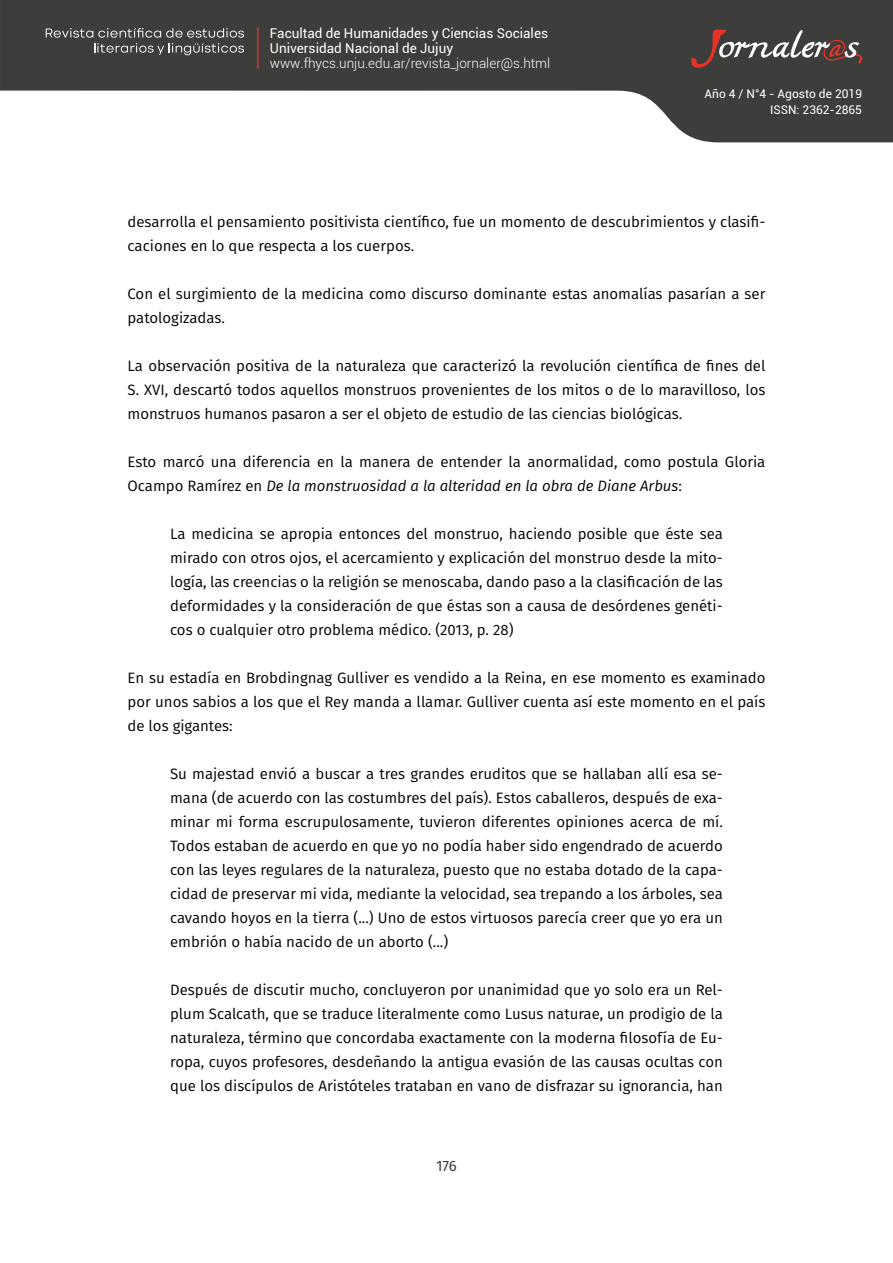
<style>
.page{position:relative;width:893px;height:1263px;background:#fff}
.page>*{position:absolute;margin:0;border:0;box-sizing:border-box;transform-origin:0 0}
.t1{font:15px/24px "Fira Sans";color:#000;text-align:justify}
.t2{font:15px "Fira Sans";color:#3c3c3b}
.t3{font:13.5px/15px "Roboto";color:#fff}
.t4{font:300 13.5px "Roboto";color:#fff}
.t5{font:12px/16.5px "Roboto";color:#fff;text-align:right}
.s1{font-style:italic}
</style>
<div class="page">
<svg style="left:0;top:0;width:893px;height:142px;fill:#3d3d3b"></svg>
<svg style="left:691px;top:29px;width:171px;height:39px;background:#605452"></svg>
<svg style="left:46px;top:28px;width:198px;height:27px;background:#5a5a58"></svg>
<hr style="left:257px;top:28px;width:2px;height:40px;background:#e63329">
<p class="t3" style="left:270px;top:25px;width:280px">Facultad de Humanidades y Ciencias Sociales<br>Universidad Nacional de Jujuy</p>
<p class="t4" style="left:270px;top:54px;width:282px">www.fhycs.unju.edu.ar/revista_jornaler@s.html</p>
<p class="t5" style="left:705px;top:85px;width:159px">Año 4 / N°4 - Agosto de 2019<br>ISSN: 2362-2865</p>
<p class="t1" style="left:128px;top:209px;width:639px">desarrolla el pensamiento positivista científico, fue un momento de descubrimientos y clasifi&shy;caciones en lo que respecta a los cuerpos.</p>
<p class="t1" style="left:128px;top:281px;width:639px">Con el surgimiento de la medicina como discurso dominante estas anomalías pasarían a ser patologizadas.</p>
<p class="t1" style="left:128px;top:353px;width:639px">La observación positiva de la naturaleza que caracterizó la revolución científica de fines del S. XVI, descartó todos aquellos monstruos provenientes de los mitos o de lo maravilloso, los monstruos humanos pasaron a ser el objeto de estudio de las ciencias biológicas.</p>
<p class="t1" style="left:128px;top:449px;width:639px">Esto marcó una diferencia en la manera de entender la anormalidad, como postula Gloria<br>Ocampo Ramírez en <span class="s1">De la monstruosidad a la alteridad en la obra de Diane Arbus</span>:</p>
<p class="t1" style="left:170px;top:521px;width:554px">La medicina se apropia entonces del monstruo, haciendo posible que éste sea mirado con otros ojos, el acercamiento y explicación del monstruo desde la mito&shy;logía, las creencias o la religión se menoscaba, dando paso a la clasificación de las deformidades y la consideración de que éstas son a causa de desórdenes genéti&shy;cos o cualquier otro problema médico. (2013, p. 28)</p>
<p class="t1" style="left:128px;top:665px;width:639px">En su estadía en Brobdingnag Gulliver es vendido a la Reina, en ese momento es examinado por unos sabios a los que el Rey manda a llamar. Gulliver cuenta así este momento en el país de los gigantes:</p>
<p class="t1" style="left:170px;top:761px;width:554px">Su majestad envió a buscar a tres grandes eruditos que se hallaban allí esa se&shy;mana (de acuerdo con las costumbres del país). Estos caballeros, después de exa&shy;minar mi forma escrupulosamente, tuvieron diferentes opiniones acerca de mí.<br>Todos estaban de acuerdo en que yo no podía haber sido engendrado de acuerdo con las leyes regulares de la naturaleza, puesto que no estaba dotado de la capa&shy;cidad de preservar mi vida, mediante la velocidad, sea trepando a los árboles, sea cavando hoyos en la tierra (...) Uno de estos virtuosos parecía creer que yo era un embrión o había nacido de un aborto (...)</p>
<p class="t1" style="left:170px;top:977px;width:554px">Después de discutir mucho, concluyeron por unanimidad que yo solo era un Rel&shy;plum Scalcath, que se traduce literalmente como Lusus naturae, un prodigio de la naturaleza, término que concordaba exactamente con la moderna filosofía de Eu&shy;ropa, cuyos profesores, desdeñando la antigua evasión de las causas ocultas con que los discípulos de Aristóteles trataban en vano de disfrazar su ignorancia, han</p>
<p class="t2" style="left:436px;top:1155px;width:22px">176</p>
</div>
